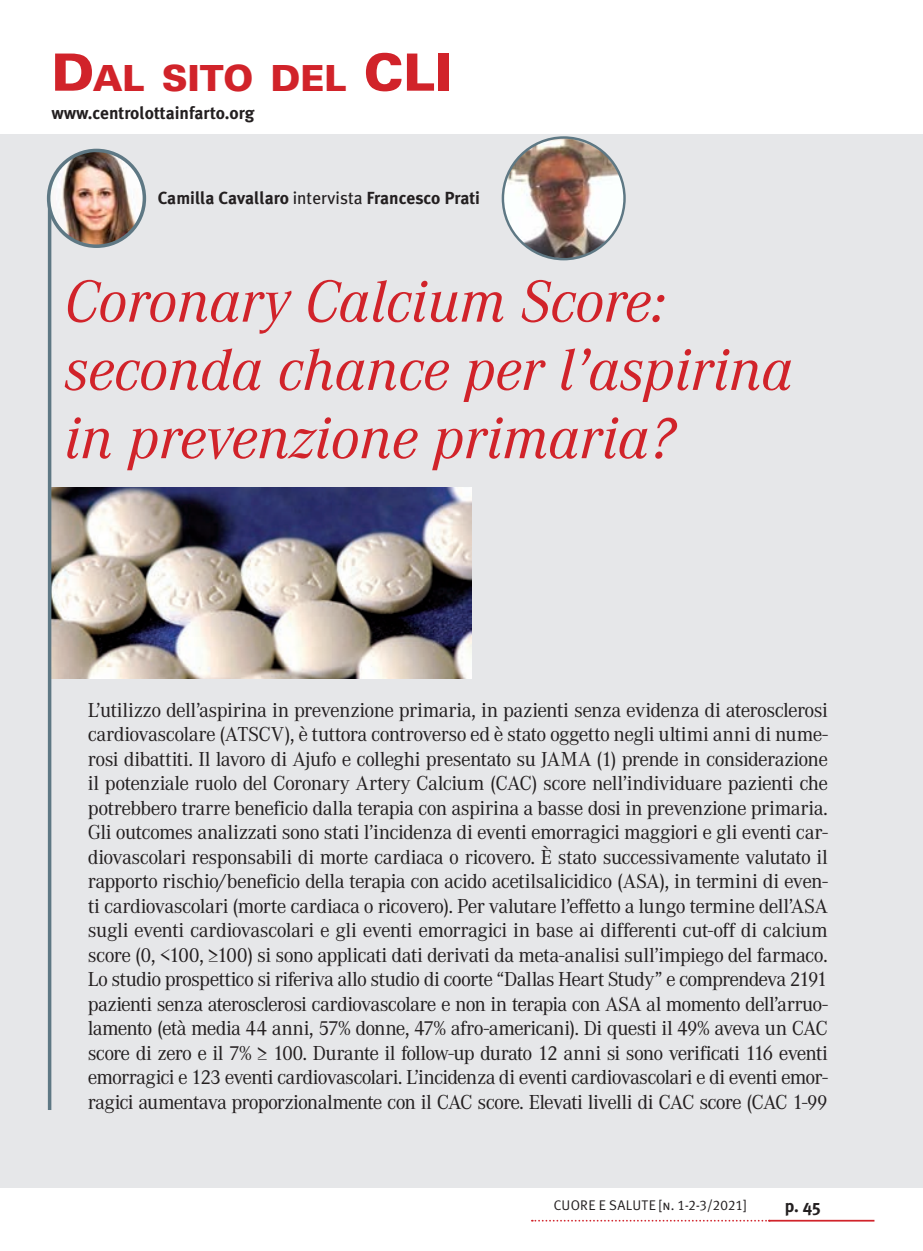
<style>
.page{position:relative;width:923px;height:1251px;background:#fff}
.page>*{position:absolute;margin:0;border:0;box-sizing:border-box;transform-origin:0 0}
.t1{font:italic 61.25px/68.2px "Corporate A";color:#d1232a}
.t2{font:900 36.05px "Univers";letter-spacing:-.005em;color:#d1232a}
.t3{font:21px/24.5px "Corporate A";letter-spacing:-.04em;color:#231f20;text-align:justify}
.t4{font:700 17.5px "Meta Plus";color:#231f20}
.t5{font:14px "Meta Plus Normal Caps";letter-spacing:.015em;color:#231f20}
.s1{font-size:51.45px}
.s2{font-weight:400}
</style>
<div class="page">
<hr style="left:769px;top:1219px;width:105px;height:2px;background:#d1232a">
<svg style="left:532px;top:1219px;width:238px;height:2px"></svg>
<div style="left:0;top:134px;width:923px;height:1054px;background:#e6e7e9"></div>
<img style="left:51px;top:487px;width:420px;height:191px">
<hr style="left:48px;top:199px;width:3px;height:910px;background:#5e7884">
<img style="left:49px;top:150px;width:95px;height:96px;border-radius:48px">
<div style="left:47px;top:149px;width:99px;height:99px;border:4px solid #5e7884;border-radius:50%"></div>
<img style="left:503px;top:137px;width:121px;height:122px;border-radius:61px">
<div style="left:502px;top:136px;width:124px;height:124px;border:2px solid #5e7884;border-radius:50%"></div>
<h2 class="t2" style="left:51px;top:55px;width:374px"><span class="s1">D</span>AL SITO DEL <span class="s1">CLI</span></h2>
<p class="t4" style="left:51px;top:102px;width:204px">www.centrolottainfarto.org</p>
<p class="t4" style="left:158px;top:187px;width:324px">Camilla Cavallaro <span class="s2">intervista</span> Francesco Prati</p>
<h1 class="t1" style="left:64px;top:268px;width:730px">Coronary Calcium Score: seconda chance per l’aspirina in prevenzione primaria?</h1>
<p class="t3" style="left:88px;top:697px;width:741px">L’utilizzo dell’aspirina in prevenzione primaria, in pazienti senza evidenza di aterosclerosi cardiovascolare (ATSCV), è tuttora controverso ed è stato oggetto negli ultimi anni di nume&shy;rosi dibattiti. Il lavoro di Ajufo e colleghi presentato su JAMA (1) prende in considerazione il potenziale ruolo del Coronary Artery Calcium (CAC) score nell’individuare pazienti che potrebbero trarre beneficio dalla terapia con aspirina a basse dosi in prevenzione primaria.<br>Gli outcomes analizzati sono stati l’incidenza di eventi emorragici maggiori e gli eventi car&shy;diovascolari responsabili di morte cardiaca o ricovero. È stato successivamente valutato il rapporto rischio/beneficio della terapia con acido acetilsalicidico (ASA), in termini di even&shy;ti cardiovascolari (morte cardiaca o ricovero). Per valutare l’effetto a lungo termine dell’ASA sugli eventi cardiovascolari e gli eventi emorragici in base ai differenti cut-off di calcium score (0, &lt;100, ≥100) si sono applicati dati derivati da meta-analisi sull’impiego del farmaco.<br>Lo studio prospettico si riferiva allo studio di coorte “Dallas Heart Study” e comprendeva 2191 pazienti senza aterosclerosi cardiovascolare e non in terapia con ASA al momento dell’arruo&shy;lamento (età media 44 anni, 57% donne, 47% afro-americani). Di questi il 49% aveva un CAC score di zero e il 7% ≥ 100. Durante il follow-up durato 12 anni si sono verificati 116 eventi emorragici e 123 eventi cardiovascolari. L’incidenza di eventi cardiovascolari e di eventi emor&shy;ragici aumentava proporzionalmente con il CAC score. Elevati livelli di CAC score (CAC 1-99</p>
<p class="t5" style="left:554px;top:1196px;width:194px">CUORE E SALUTE [n. 1-2-3/2021]</p>
<p class="t4" style="left:784px;top:1195px;width:38px">p. 45</p>
</div>
